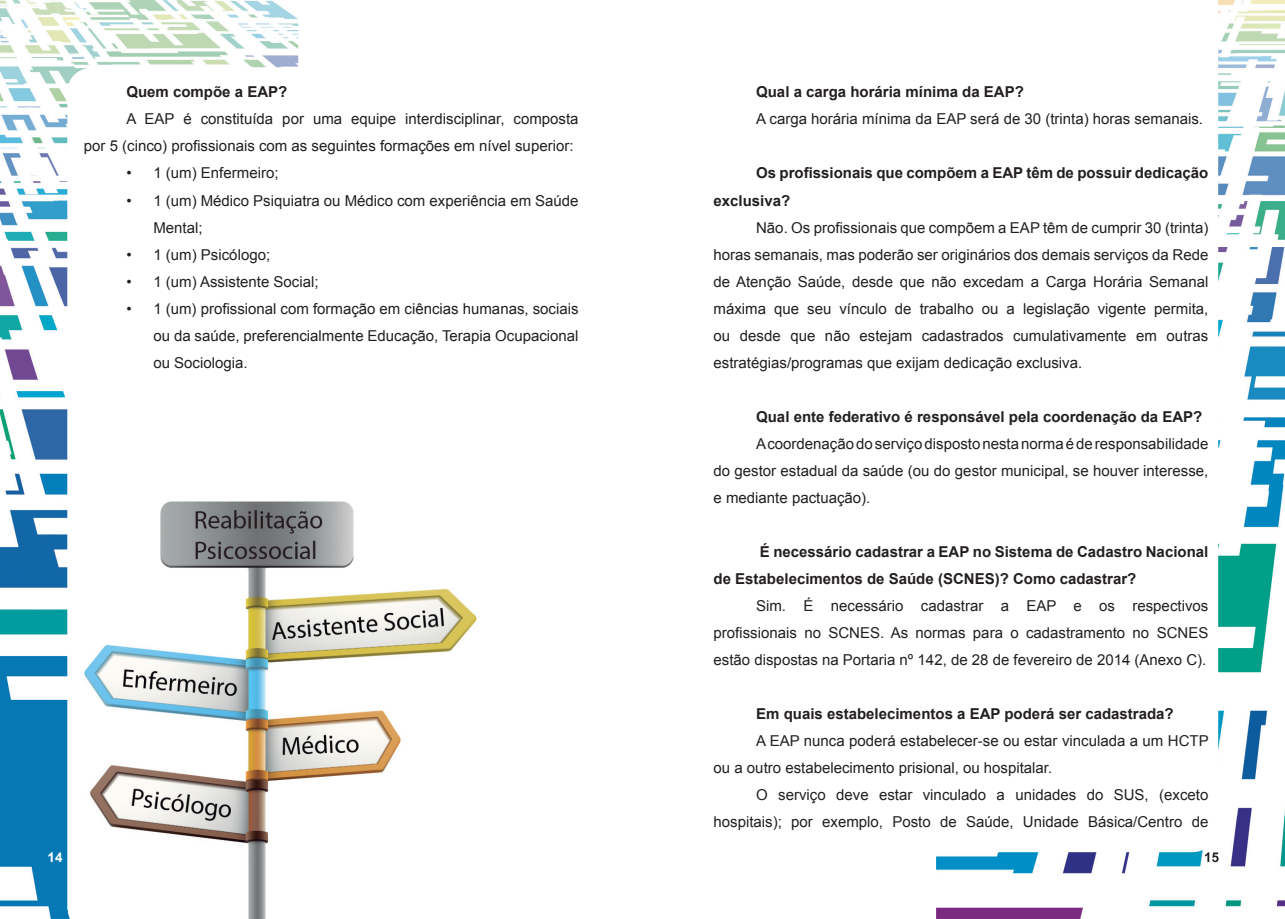
<style>
.page{position:relative;width:1285px;height:919px;background:#fff}
.page>*{position:absolute;margin:0;border:0;box-sizing:border-box;transform-origin:0 0}
.t1{font:15px/27px "Arial";color:#231f20;text-align:justify}
.t2{font:700 15px/27px "Arial";color:#231f20}
.t3{font:700 13.5px "Arial";color:#fff}
</style>
<div class="page">
<img style="left:0;top:0;width:298px;height:102px">
<img style="left:0;top:104px;width:68px;height:814px">
<img style="left:936px;top:0;width:348px;height:918px">
<img style="left:1204px;top:852px;width:14px;height:10px">
<svg style="left:68px;top:68px;width:230px;height:850px"></svg>
<svg style="left:936px;top:0;width:281px;height:852px"></svg>
<img style="left:84px;top:500px;width:393px;height:418px">
<p class="t2" style="left:126px;top:79px;width:162px">Quem compõe a EAP?</p>
<p class="t1" style="left:84px;top:106px;width:496px;text-indent:43px">A EAP é constituída por uma equipe interdisciplinar, composta por 5 (cinco) profissionais com as seguintes formações em nível superior:</p>
<p class="t1" style="left:126px;top:160px;width:154px">• 1 (um) Enfermeiro;</p>
<p class="t1" style="left:153px;top:187px;width:426px;text-indent:-27px">• 1 (um) Médico Psiquiatra ou Médico com experiência em Saúde<br>Mental;</p>
<p class="t1" style="left:126px;top:241px;width:145px">• 1 (um) Psicólogo;</p>
<p class="t1" style="left:126px;top:268px;width:194px">• 1 (um) Assistente Social;</p>
<p class="t1" style="left:153px;top:295px;width:426px;text-indent:-27px">• 1 (um) profissional com formação em ciências humanas, sociais ou da saúde, preferencialmente Educação, Terapia Ocupacional ou Sociologia.</p>
<p class="t3" style="left:48px;top:848px;width:17px">14</p>
<p class="t2" style="left:756px;top:79px;width:269px">Qual a carga horária mínima da EAP?</p>
<p class="t1" style="left:756px;top:106px;width:448px">A carga horária mínima da EAP será de 30 (trinta) horas semanais.</p>
<p class="t2" style="left:713px;top:160px;width:496px;text-indent:43px">Os profissionais que compõem a EAP têm de possuir dedicação exclusiva?</p>
<p class="t1" style="left:713px;top:214px;width:496px;text-indent:43px">Não. Os profissionais que compõem a EAP têm de cumprir 30 (trinta) horas semanais, mas poderão ser originários dos demais serviços da Rede de Atenção Saúde, desde que não excedam a Carga Horária Semanal máxima que seu vínculo de trabalho ou a legislação vigente permita, ou desde que não estejam cadastrados cumulativamente em outras estratégias/programas que exijam dedicação exclusiva.</p>
<p class="t2" style="left:756px;top:403px;width:447px">Qual ente federativo é responsável pela coordenação da EAP?</p>
<p class="t1" style="left:713px;top:430px;width:496px;text-indent:43px">A coordenação do serviço disposto nesta norma é de responsabilidade do gestor estadual da saúde (ou do gestor municipal, se houver interesse, e mediante pactuação).</p>
<p class="t2" style="left:713px;top:538px;width:496px;text-indent:46px">É necessário cadastrar a EAP no Sistema de Cadastro Nacional de Estabelecimentos de Saúde (SCNES)? Como cadastrar?</p>
<p class="t1" style="left:713px;top:592px;width:496px;text-indent:43px">Sim. É necessário cadastrar a EAP e os respectivos profissionais no SCNES. As normas para o cadastramento no SCNES estão dispostas na Portaria nº 142, de 28 de fevereiro de 2014 (Anexo C).</p>
<p class="t2" style="left:756px;top:700px;width:419px">Em quais estabelecimentos a EAP poderá ser cadastrada?</p>
<p class="t1" style="left:713px;top:727px;width:496px;text-indent:43px">A EAP nunca poderá estabelecer-se ou estar vinculada a um HCTP ou a outro estabelecimento prisional, ou hospitalar.</p>
<p class="t1" style="left:713px;top:781px;width:496px;text-align:right">O serviço deve estar vinculado a unidades do SUS, (exceto hospitais); por exemplo, Posto de Saúde, Unidade Básica/Centro de</p>
</div>
